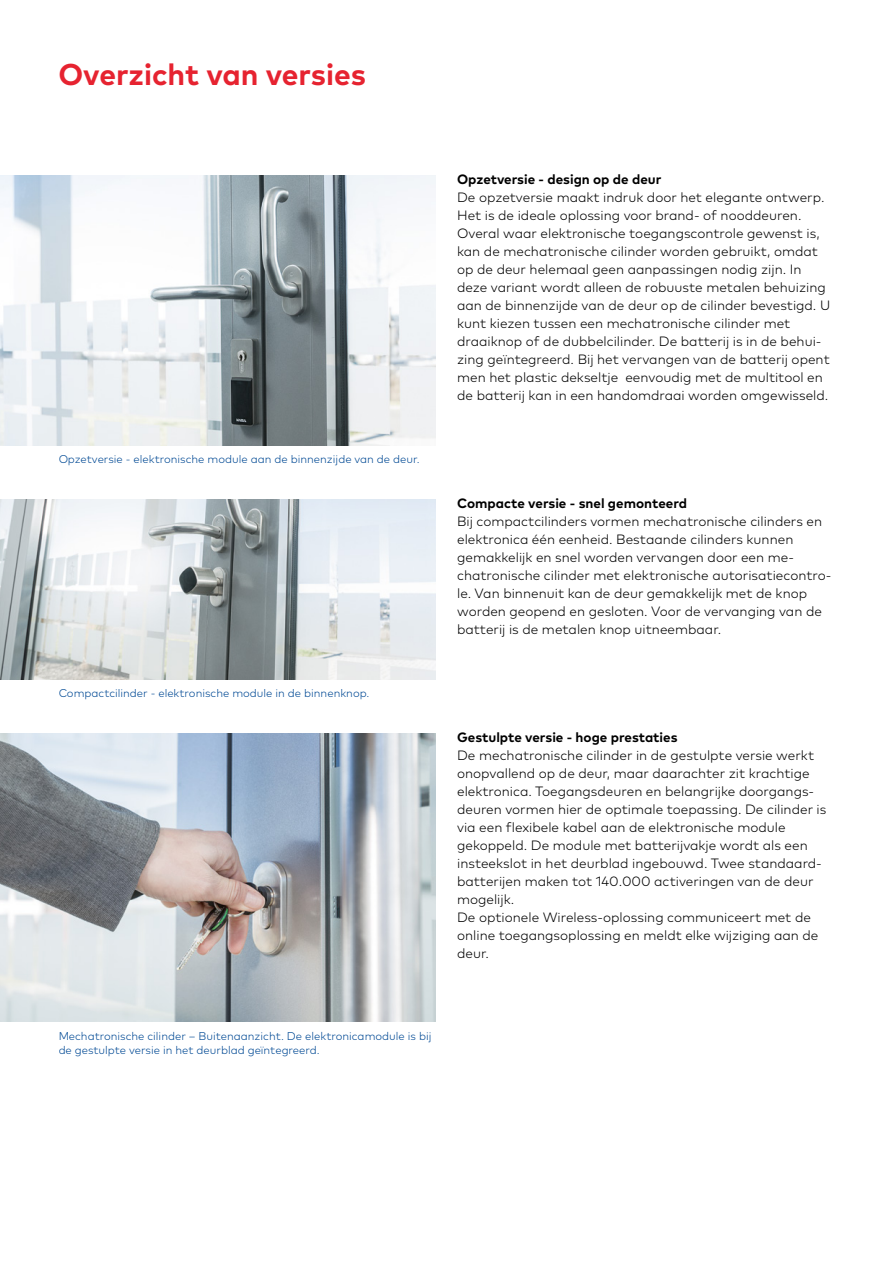
<style>
.page{position:relative;width:893px;height:1263px;background:#fff}
.page>*{position:absolute;margin:0;border:0;box-sizing:border-box;transform-origin:0 0}
.t1{font:700 30px "Mark Pro";color:#e62330}
.t2{font:300 13.5px/18px "Mark Pro";color:#000}
.t3{font:700 13.5px "Mark Pro";color:#000}
.t4{font:300 11.25px/14.2px "Mark Pro";color:#004994}
</style>
<div class="page">
<img style="left:0;top:175px;width:436px;height:270px">
<img style="left:0;top:499px;width:436px;height:180px">
<img style="left:0;top:733px;width:436px;height:289px">
<h1 class="t1" style="left:58px;top:52px;width:309px">Overzicht van versies</h1>
<p class="t4" style="left:58px;top:451px;width:363px">Opzetversie - elektronische module aan de binnenzijde van de deur.</p>
<p class="t4" style="left:58px;top:685px;width:313px">Compactcilinder - elektronische module in de binnenknop.</p>
<p class="t3" style="left:457px;top:169px;width:206px">Opzetversie - design op de deur</p>
<p class="t2" style="left:457px;top:188px;width:375px">De opzetversie maakt indruk door het elegante ontwerp.<br>Het is de ideale oplossing voor brand- of nooddeuren.<br>Overal waar elektronische toegangscontrole gewenst is, kan de mechatronische cilinder worden gebruikt, omdat op de deur helemaal geen aanpassingen nodig zijn. In deze variant wordt alleen de robuuste metalen behuizing aan de binnenzijde van de deur op de cilinder bevestigd. U kunt kiezen tussen een mechatronische cilinder met draaiknop of de dubbelcilinder. De batterij is in de behui&shy;zing geïntegreerd. Bij het vervangen van de batterij opent men het plastic dekseltje eenvoudig met de multitool en de batterij kan in een handomdraai worden omgewisseld.</p>
<p class="t3" style="left:457px;top:493px;width:231px">Compacte versie - snel gemonteerd</p>
<p class="t2" style="left:457px;top:512px;width:376px">Bij compactcilinders vormen mechatronische cilinders en elektronica één eenheid. Bestaande cilinders kunnen gemakkelijk en snel worden vervangen door een me&shy;chatronische cilinder met elektronische autorisatiecontro&shy;le. Van binnenuit kan de deur gemakkelijk met de knop worden geopend en gesloten. Voor de vervanging van de batterij is de metalen knop uitneembaar.</p>
<p class="t3" style="left:457px;top:727px;width:222px">Gestulpte versie - hoge prestaties</p>
<p class="t2" style="left:457px;top:746px;width:371px">De mechatronische cilinder in de gestulpte versie werkt onopvallend op de deur, maar daarachter zit krachtige elektronica. Toegangsdeuren en belangrijke doorgangs&shy;deuren vormen hier de optimale toepassing. De cilinder is via een flexibele kabel aan de elektronische module gekoppeld. De module met batterijvakje wordt als een insteekslot in het deurblad ingebouwd. Twee standaard&shy;batterijen maken tot 140.000 activeringen van de deur mogelijk.<br>De optionele Wireless-oplossing communiceert met de online toegangsoplossing en meldt elke wijziging aan de deur.</p>
<p class="t4" style="left:58px;top:1028px;width:374px">Mechatronische cilinder – Buitenaanzicht. De elektronicamodule is bij de gestulpte versie in het deurblad geïntegreerd.</p>
</div>
